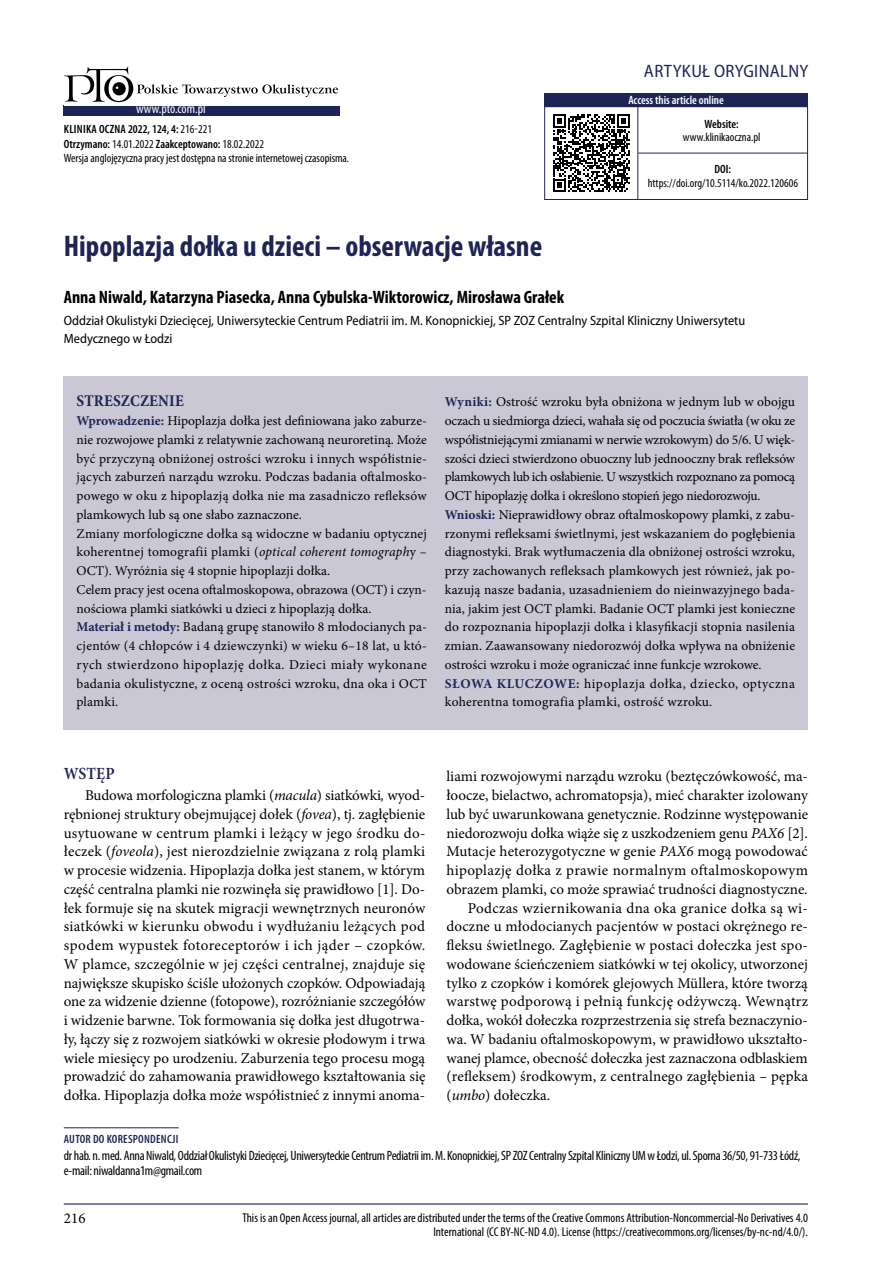
<style>
.page{position:relative;width:893px;height:1263px;background:#fff}
.page>*{position:absolute;margin:0;border:0;box-sizing:border-box;transform-origin:0 0}
.t1{font:700 condensed 30px "Myriad Pro";color:#1e2556}
.t2{font:700 condensed 18px "Myriad Pro";color:#000}
.t3{font:semi-condensed 18px "Myriad Pro";letter-spacing:.02em;color:#1e2556}
.t4{font:600 condensed 17.25px "Minion Pro";letter-spacing:.005em;color:#1e2556}
.t5{font:700 condensed 16.5px "Minion Pro";letter-spacing:.01em;color:#1e2556}
.t6{font:15px/18.8px "Minion Pro";color:#000;text-align:justify}
.t7{font:15px "Minion Pro";letter-spacing:.025em;color:#000}
.t8{font:15px "Minion Pro";letter-spacing:.02em;color:#000}
.t9{font:13.5px/18.8px "Minion Pro";letter-spacing:.005em;color:#000}
.t10{font:condensed 13.5px/15px "Myriad Pro";letter-spacing:-.02em;color:#000}
.t11{font:semi-condensed 13.5px/18px "Myriad Pro";color:#000}
.t12{font:condensed 13.5px "Myriad Pro";color:#fff}
.t13{font:condensed 12.75px/14.2px "Myriad Pro";color:#000;text-align:right}
.t14{font:condensed 12px/14.4px "Myriad Pro";color:#000}
.t15{font:600 condensed 12px "Myriad Pro";color:#fff}
.t16{font:600 condensed 12px "Myriad Pro";letter-spacing:.02em;color:#1e2556}
.t17{font:600 condensed 12px "Myriad Pro";color:#000}
.s1{font-weight:600}
.s2{font-weight:700;color:#1e2556}
.s3{font-style:italic}
</style>
<div class="page">
<hr style="left:64px;top:1203px;width:744px;height:1px;background:#1e2556">
<div style="left:64px;top:105px;width:276px;height:11px;background:#1e2556"></div>
<div style="left:64px;top:376px;width:744px;height:353px;background:#cac8d4"></div>
<div style="left:544px;top:106px;width:264px;height:94px;border:1px solid #1e2556"></div>
<div style="left:544px;top:94px;width:264px;height:13px;background:#1e2556"></div>
<hr style="left:637px;top:107px;width:1px;height:92px;background:#1e2556">
<hr style="left:638px;top:153px;width:170px;height:1px;background:#1e2556">
<hr style="left:64px;top:1127px;width:115px;height:1px;background:#1e2556">
<svg style="left:64px;top:66px;width:274px;height:36px"></svg>
<svg style="left:553px;top:114px;width:77px;height:78px"></svg>
<p class="t12" style="left:136px;top:101px;width:71px">www.pto.com.pl</p>
<p class="t14" style="left:64px;top:122px;width:287px"><span class="s1">KLINIKA OCZNA 2022, 124, 4:</span> 216-221<br><span class="s1">Otrzymano:</span> 14.01.2022 <span class="s1">zaakceptowano:</span> 18.02.2022<br>Wersja anglojęzyczna pracy jest dostępna na stronie internetowej czasopisma.</p>
<h2 class="t3" style="left:644px;top:62px;width:166px">ARTYKUŁ ORYGINALNY</h2>
<p class="t15" style="left:628px;top:93px;width:97px">Access this article online</p>
<p class="t17" style="left:704px;top:116px;width:36px">Website:</p>
<p class="t17" style="left:715px;top:161px;width:18px">DOI:</p>
<p class="t14" style="left:648px;top:176px;width:152px">https://doi.org/10.5114/ko.2022.120606</p>
<p class="t14" style="left:683px;top:130px;width:79px">www.klinikaoczna.pl</p>
<h1 class="t1" style="left:64px;top:228px;width:480px">Hipoplazja dołka u dzieci – obserwacje własne</h1>
<h2 class="t2" style="left:64px;top:286px;width:502px">Anna Niwald, Katarzyna Piasecka, Anna Cybulska-Wiktorowicz, Mirosława Grałek</h2>
<p class="t11" style="left:64px;top:312px;width:683px">Oddział Okulistyki Dziecięcej, Uniwersyteckie Centrum Pediatrii im. M. Konopnickiej, SP ZOZ Centralny Szpital Kliniczny Uniwersytetu<br>Medycznego w Łodzi</p>
<p class="t5" style="left:77px;top:390px;width:109px">STRESZCZENIE</p>
<p class="t9" style="left:77px;top:411px;width:352px"><span class="s2">Wprowadzenie:</span> Hipoplazja dołka jest definiowana jako zaburze&shy;nie rozwojowe plamki z relatywnie zachowaną neuroretiną. Może być przyczyną obniżonej ostrości wzroku i innych współistnie&shy;jących zaburzeń narządu wzroku. Podczas badania oftalmosko&shy;powego w oku z hipoplazją dołka nie ma zasadniczo refleksów plamkowych lub są one słabo zaznaczone.<br>Zmiany morfologiczne dołka są widoczne w badaniu optycznej koherentnej tomografii plamki (<span class="s3">optical coherent tomograph</span>y – OCT). Wyróżnia się 4 stopnie hipoplazji dołka.<br>Celem pracy jest ocena oftalmoskopowa, obrazowa (OCT) i czyn&shy;nościowa plamki siatkówki u dzieci z hipoplazją dołka.<br><span class="s2">Materiał i metody:</span> Badaną grupę stanowiło 8 młodocianych pa&shy;cjentów (4 chłopców i 4 dziewczynki) w wieku 6–18 lat, u któ&shy;rych stwierdzono hipoplazję dołka. Dzieci miały wykonane badania okulistyczne, z oceną ostrości wzroku, dna oka i OCT plamki.</p>
<p class="t9" style="left:445px;top:393px;width:352px"><span class="s2">Wyniki:</span> Ostrość wzroku była obniżona w jednym lub w obojgu oczach u siedmiorga dzieci, wahała się od poczucia światła (w oku ze współistniejącymi zmianami w nerwie wzrokowym) do 5/6. U więk&shy;szości dzieci stwierdzono obuoczny lub jednooczny brak refleksów plamkowych lub ich osłabienie. U wszystkich rozpoznano za pomocą OCT hipoplazję dołka i określono stopień jego niedorozwoju.<br><span class="s2">Wnioski:</span> Nieprawidłowy obraz oftalmoskopowy plamki, z zabu&shy;rzonymi refleksami świetlnymi, jest wskazaniem do pogłębienia diagnostyki. Brak wytłumaczenia dla obniżonej ostrości wzroku, przy zachowanych refleksach plamkowych jest również, jak po&shy;kazują nasze badania, uzasadnieniem do nieinwazyjnego bada&shy;nia, jakim jest OCT plamki. Badanie OCT plamki jest konieczne do rozpoznania hipoplazji dołka i klasyfikacji stopnia nasilenia zmian. Zaawansowany niedorozwój dołka wpływa na obniżenie ostrości wzroku i może ograniczać inne funkcje wzrokowe.<br><span class="s2">SŁOWA KLUCZOWE:</span> hipoplazja dołka, dziecko, optyczna koherentna tomografia plamki, ostrość wzroku.</p>
<p class="t4" style="left:64px;top:761px;width:52px">WSTĘP</p>
<p class="t6" style="left:64px;top:786px;width:363px;text-indent:21px">Budowa morfologiczna plamki (<span class="s3">macula</span>) siatkówki<span class="s3">,</span> wyod&shy;rębnionej struktury obejmującej dołek (<span class="s3">fovea</span>), tj. zagłębienie usytuowane w centrum plamki i leżący w jego środku do&shy;łeczek (<span class="s3">foveola</span>), jest nierozdzielnie związana z rolą plamki w procesie widzenia. Hipoplazja dołka jest stanem, w którym część centralna plamki nie rozwinęła się prawidłowo [1]. Do&shy;łek formuje się na skutek migracji wewnętrznych neuronów siatkówki w kierunku obwodu i wydłużaniu leżących pod spodem wypustek fotoreceptorów i ich jąder – czopków.<br>W plamce, szczególnie w jej części centralnej, znajduje się największe skupisko ściśle ułożonych czopków. Odpowiadają one za widzenie dzienne (fotopowe), rozróżnianie szczegółów i widzenie barwne. Tok formowania się dołka jest długotrwa&shy;ły, łączy się z rozwojem siatkówki w okresie płodowym i trwa wiele miesięcy po urodzeniu. Zaburzenia tego procesu mogą prowadzić do zahamowania prawidłowego kształtowania się dołka. Hipoplazja dołka może współistnieć z innymi anoma-</p>
<p class="t6" style="left:446px;top:767px;width:363px">liami rozwojowymi narządu wzroku (beztęczówkowość, ma-</p>
<p class="t6" style="left:446px;top:786px;width:363px">łoocze, bielactwo, achromatopsja), mieć charakter izolowany</p>
<p class="t6" style="left:446px;top:805px;width:363px">lub być uwarunkowana genetycznie. Rodzinne występowanie</p>
<p class="t6" style="left:446px;top:823px;width:363px">niedorozwoju dołka wiąże się z uszkodzeniem genu <span class="s3">PAX6</span> [2].</p>
<p class="t6" style="left:446px;top:842px;width:363px">Mutacje heterozygotyczne w genie <span class="s3">PAX6</span> mogą powodować</p>
<p class="t7" style="left:446px;top:860px;width:363px">hipoplazję dołka z prawie normalnym oftalmoskopowym</p>
<p class="t6" style="left:446px;top:880px;width:363px">obrazem plamki, co może sprawiać trudności diagnostyczne<span class="s3">.</span></p>
<p class="t8" style="left:468px;top:898px;width:342px">Podczas wziernikowania dna oka granice dołka są wi-</p>
<p class="t6" style="left:446px;top:917px;width:363px">doczne u młodocianych pacjentów w postaci okrężnego re-</p>
<p class="t6" style="left:446px;top:936px;width:363px">fleksu świetlnego. Zagłębienie w postaci dołeczka jest spo-</p>
<p class="t6" style="left:446px;top:955px;width:363px">wodowane ścieńczeniem siatkówki w tej okolicy, utworzonej</p>
<p class="t6" style="left:446px;top:973px;width:363px">tylko z czopków i komórek glejowych Müllera, które tworzą</p>
<p class="t6" style="left:446px;top:992px;width:363px">warstwę podporową i pełnią funkcję odżywczą. Wewnątrz</p>
<p class="t6" style="left:446px;top:1011px;width:363px">dołka, wokół dołeczka rozprzestrzenia się strefa beznaczynio-</p>
<p class="t6" style="left:446px;top:1030px;width:363px">wa. W badaniu oftalmoskopowym, w prawidłowo ukształto-</p>
<p class="t6" style="left:446px;top:1048px;width:363px">wanej plamce, obecność dołeczka jest zaznaczona odblaskiem</p>
<p class="t6" style="left:446px;top:1067px;width:363px">(refleksem) środkowym, z centralnego zagłębienia – pępka</p>
<p class="t6" style="left:446px;top:1086px;width:105px">(<span class="s3">umbo</span>) dołeczka.</p>
<p class="t16" style="left:64px;top:1132px;width:116px">AUTOR DO KORESPONDENCJI</p>
<p class="t10" style="left:64px;top:1148px;width:738px">dr hab. n. med. Anna Niwald, Oddział Okulistyki Dziecięcej, Uniwersyteckie Centrum Pediatrii im. M. Konopnickiej, SP ZOZ Centralny Szpital Kliniczny UM w Łodzi, ul. Sporna 36/50, 91-733 Łódź, e-mail: niwaldanna1m@gmail.com</p>
<p class="t6" style="left:64px;top:1209px;width:23px">216</p>
<p class="t13" style="left:242px;top:1210px;width:567px">This is an Open Access journal, all articles are distributed under the terms of the Creative Commons Attribution-Noncommercial-No Derivatives 4.0<br>International (CC BY-NC-ND 4.0). License (https://creativecommons.org/licenses/by-nc-nd/4.0/).</p>
</div>
